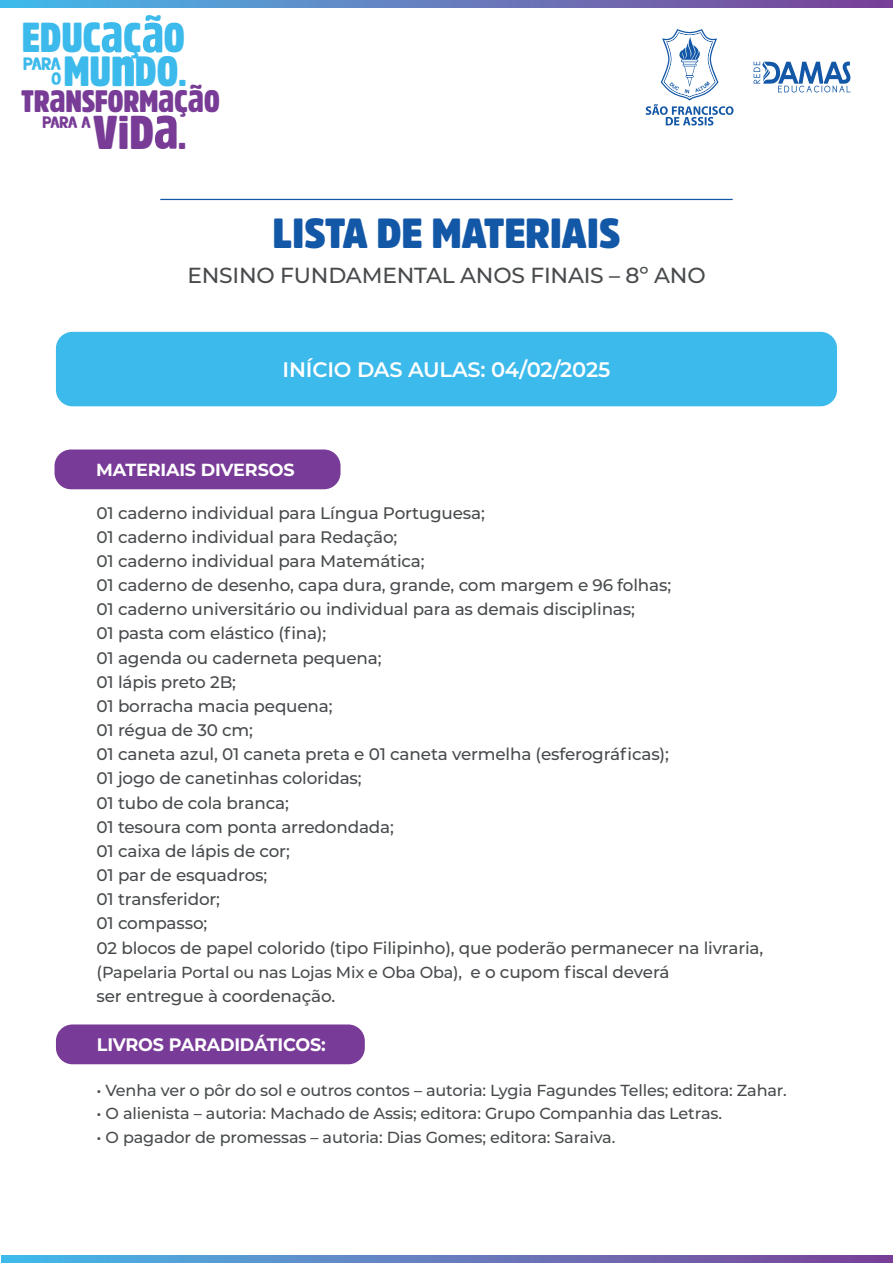
<style>
.page{position:relative;width:893px;height:1263px;background:#fff}
.page>*{position:absolute;margin:0;border:0;box-sizing:border-box;transform-origin:0 0}
.t1{font:900 46.95px "Amsi Pro Cond";color:#783c96}
.t2{font:900 41.85px "Amsi Pro Cond";color:#3cbaeb}
.t3{font:900 41.7px "Amsi Pro Narw";letter-spacing:-.01em;color:#1357a7}
.t4{font:900 41.4px "Amsi Pro Cond";color:#3cbaeb}
.t5{font:900 30.75px "Amsi Pro Cond";letter-spacing:-.01em;color:#783c96}
.t6{font:500 21.75px "Montserrat";letter-spacing:-.01em;color:#484b4d}
.t7{font:600 21px "Montserrat";letter-spacing:-.01em;color:#fff}
.t8{font:18.15px/15.1px "DK Magical Brush";color:#3cbaeb;text-align:right}
.t9{font:700 18px "Montserrat";letter-spacing:-.01em;color:#fff}
.t10{font:700 17.55px "Montserrat";letter-spacing:-.01em;color:#fff}
.t11{font:500 16.8px/24.2px "Montserrat";letter-spacing:-.01em;color:#484b4d}
.t12{font:16.8px "DK Magical Brush";color:#783c96}
.t13{font:500 16.05px "Montserrat";letter-spacing:-.01em;color:#484b4d}
.s1{font-size:54.3px}
.s2{font-size:40.8px}
.s3{font-size:53.55px}
.s4{font-size:39.3px}
.s5{font-size:59.55px}
.s6{font-size:36.15px}
.s7{font-size:52.95px}
.s8{font-size:16.8px}
</style>
<div class="page">
<div style="left:56px;top:332px;width:781px;height:74px;background:#3cbaeb;border-radius:16px"></div>
<svg style="left:0;top:0;width:893px;height:8px;background:#637dbf"></svg>
<svg style="left:1px;top:1255px;width:892px;height:8px;background:#637dbf"></svg>
<svg style="left:754px;top:62px;width:97px;height:30px"></svg>
<svg style="left:646px;top:29px;width:87px;height:97px"></svg>
<hr style="left:160px;top:199px;width:573px;height:1px;background:#1357a7">
<div style="left:56px;top:1024px;width:309px;height:40px;background:#783b97;border-radius:16px"></div>
<div style="left:55px;top:449px;width:286px;height:40px;background:#783b97;border-radius:16px"></div>
<h3 class="t4" style="left:22px;top:9px;width:165px">EDUC<span class="s1">a</span><span class="s2">Ç</span><span class="s3">ã</span><span class="s2">O</span></h3>
<h3 class="t5" style="left:21px;top:80px;width:200px">TR<span class="s4">a</span>NSFORM<span class="s4">a</span>Ç<span class="s4">ã</span>O</h3>
<h1 class="t1" style="left:93px;top:100px;width:94px">ViD<span class="s5">a</span><span class="s6">.</span></h1>
<h2 class="t2" style="left:63px;top:43px;width:124px">MU<span class="s7">n</span>DO<span class="s6">.</span></h2>
<p class="t8" style="left:23px;top:56px;width:40px">PARA<br>O</p>
<p class="t12" style="left:43px;top:113px;width:50px">PARA A</p>
<h3 class="t3" style="left:272px;top:205px;width:349px">LISTA DE MATERIAIS</h3>
<p class="t6" style="left:187px;top:260px;width:520px">ENSINO FUNDAMENTAL ANOS FINAIS – 8º ANO</p>
<p class="t7" style="left:283px;top:355px;width:329px">INÍCIO DAS AULAS: 04/02/2025</p>
<p class="t10" style="left:96px;top:457px;width:200px">MATERIAIS DIVERSOS</p>
<p class="t11" style="left:97px;top:500px;width:668px">01 caderno individual para Língua Portuguesa;<br>01 caderno individual para Redação;<br>01 caderno individual para Matemática;<br>01 caderno de desenho, capa dura, grande, com margem e 96 folhas;<br>01 caderno universitário ou individual para as demais disciplinas;<br>01 pasta com elástico (fina);<br>01 agenda ou caderneta pequena;<br>01 lápis preto 2B;<br>01 borracha macia pequena;<br>01 régua de 30 cm;<br>01 caneta azul, 01 caneta preta e 01 caneta vermelha (esferográficas);<br>01 jogo de canetinhas coloridas;<br>01 tubo de cola branca;<br>01 tesoura com ponta arredondada;<br>01 caixa de lápis de cor;<br>01 par de esquadros;<br>01 transferidor;<br>01 compasso;<br>02 blocos de papel colorido (tipo Filipinho), que poderão permanecer na livraria,</p>
<p class="t13" style="left:97px;top:961px;width:574px"><span class="s8">(</span>Papelaria Portal ou nas Lojas Mix e Oba Oba), <span class="s8">e o cupom fiscal deverá</span></p>
<p class="t11" style="left:97px;top:983px;width:240px">ser entregue à coordenação.</p>
<p class="t9" style="left:97px;top:1031px;width:230px">LIVROS PARADIDÁTICOS:</p>
<p class="t13" style="left:97px;top:1079px;width:692px">• Venha ver o pôr do sol e outros contos – autoria: Lygia Fagundes Telles; editora: Zahar.</p>
<p class="t13" style="left:97px;top:1102px;width:627px">• O alienista – autoria: Machado de Assis; editora: Grupo Companhia das Letras.</p>
<p class="t13" style="left:97px;top:1126px;width:520px">• O pagador de promessas – autoria: Dias Gomes; editora: Saraiva.</p>
</div>
